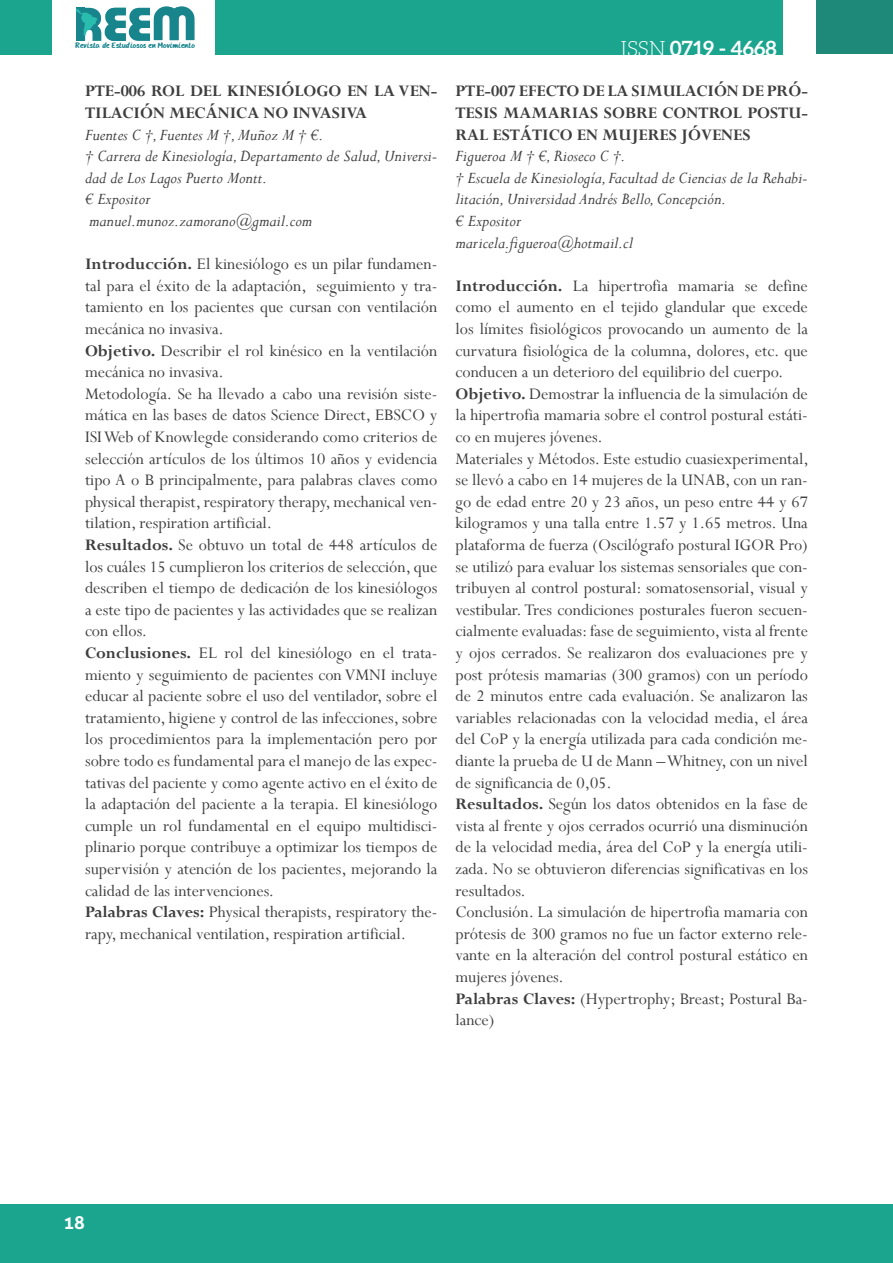
<style>
.page{position:relative;width:893px;height:1263px;background:#fff}
.page>*{position:absolute;margin:0;border:0;box-sizing:border-box;transform-origin:0 0}
.t1{font:700 21px "Aleo";color:#fff}
.t2{font:18px/21.6px "Perpetua";color:#3e3e3f;text-align:justify}
.t3{font:italic 18px/21.6px "Perpetua";color:#3e3e3f}
.t4{font:700 18px/21.6px "Perpetua";color:#3e3e3f;text-align:justify}
.t5{font:700 18px "Aller";color:#fff}
.t6{font:8.1px "HANDYHANDY";color:#18858d}
.s1{font-weight:300}
.s2{font-weight:700}
</style>
<div class="page">
<div style="left:0;top:1205px;width:893px;height:58px;background:#1ba58e"></div>
<div style="left:0;top:0;width:51px;height:54px;background:#1ba58e"></div>
<div style="left:816px;top:0;width:77px;height:54px;background:#1e8978"></div>
<div style="left:215px;top:0;width:567px;height:54px;background:#1ba58e"></div>
<svg style="left:76px;top:6px;width:119px;height:35px"></svg>
<p class="t6" style="left:75px;top:42px;width:121px">Revista de Estudiosos en Movimiento</p>
<p class="t1" style="left:621px;top:36px;width:158px"><span class="s1">ISSN</span> 0719 - 4668</p>
<p class="t4" style="left:455px;top:80px;width:354px">PTE-007 EFECTO DE LA SIMULACIÓN DE PRÓ-TESIS MAMARIAS SOBRE CONTROL POSTU-RAL ESTÁTICO EN MUJERES JÓVENES</p>
<p class="t3" style="left:455px;top:145px;width:172px">Figueroa M † €, Rioseco C †.</p>
<p class="t3" style="left:455px;top:166px;width:354px">† Escuela de Kinesiología, Facultad de Ciencias de la Rehabi&shy;litación, Universidad Andrés Bello, Concepción.</p>
<p class="t3" style="left:455px;top:209px;width:67px">€ Expositor</p>
<p class="t3" style="left:455px;top:231px;width:179px">maricela.figueroa@hotmail.cl</p>
<p class="t2" style="left:455px;top:274px;width:354px"><span class="s2">Introducción.</span> La hipertrofia mamaria se define como el aumento en el tejido glandular que excede los límites fisiológicos provocando un aumento de la curvatura fisiológica de la columna, dolores, etc. que conducen a un deterioro del equilibrio del cuerpo.</p>
<p class="t2" style="left:455px;top:382px;width:354px"><span class="s2">Objetivo.</span> Demostrar la influencia de la simulación de la hipertrofia mamaria sobre el control postural estáti&shy;co en mujeres jóvenes.</p>
<p class="t2" style="left:455px;top:447px;width:355px">Materiales y Métodos. Este estudio cuasiexperimental, se llevó a cabo en 14 mujeres de la UNAB, con un ran&shy;go de edad entre 20 y 23 años, un peso entre 44 y 67 kilogramos y una talla entre 1.57 y 1.65 metros. Una plataforma de fuerza (Oscilógrafo postural IGOR Pro) se utilizó para evaluar los sistemas sensoriales que con&shy;tribuyen al control postural: somatosensorial, visual y vestibular. Tres condiciones posturales fueron secuen&shy;cialmente evaluadas: fase de seguimiento, vista al frente y ojos cerrados. Se realizaron dos evaluaciones pre y post prótesis mamarias (300 gramos) con un período de 2 minutos entre cada evaluación. Se analizaron las variables relacionadas con la velocidad media, el área del CoP y la energía utilizada para cada condición me&shy;diante la prueba de U de Mann – Whitney, con un nivel de significancia de 0,05.</p>
<p class="t2" style="left:455px;top:793px;width:354px"><span class="s2">Resultados.</span> Según los datos obtenidos en la fase de vista al frente y ojos cerrados ocurrió una disminución de la velocidad media, área del CoP y la energía utili&shy;zada. No se obtuvieron diferencias significativas en los resultados.</p>
<p class="t2" style="left:455px;top:901px;width:354px">Conclusión. La simulación de hipertrofia mamaria con prótesis de 300 gramos no fue un factor externo rele&shy;vante en la alteración del control postural estático en mujeres jóvenes.</p>
<p class="t2" style="left:455px;top:987px;width:354px"><span class="s2">Palabras Claves:</span> (Hypertrophy; Breast; Postural Ba&shy;lance)</p>
<p class="t4" style="left:85px;top:80px;width:354px">PTE-006 ROL DEL KINESIÓLOGO EN LA VEN-<br>TILACIÓN MECÁNICA NO INVASIVA</p>
<p class="t3" style="left:85px;top:123px;width:240px">Fuentes C †, Fuentes M †, Muñoz M † €.</p>
<p class="t3" style="left:85px;top:145px;width:354px">† Carrera de Kinesiología, Departamento de Salud, Universi&shy;dad de Los Lagos Puerto Montt.</p>
<p class="t3" style="left:85px;top:188px;width:67px">€ Expositor</p>
<p class="t3" style="left:89px;top:209px;width:225px">manuel.munoz.zamorano@gmail.com</p>
<p class="t2" style="left:85px;top:253px;width:354px"><span class="s2">Introducción.</span> El kinesiólogo es un pilar fundamen&shy;tal para el éxito de la adaptación, seguimiento y tra&shy;tamiento en los pacientes que cursan con ventilación mecánica no invasiva.</p>
<p class="t2" style="left:85px;top:339px;width:354px"><span class="s2">Objetivo.</span> Describir el rol kinésico en la ventilación mecánica no invasiva.</p>
<p class="t2" style="left:85px;top:382px;width:354px">Metodología. Se ha llevado a cabo una revisión siste&shy;mática en las bases de datos Science Direct, EBSCO y ISI Web of Knowlegde considerando como criterios de selección artículos de los últimos 10 años y evidencia tipo A o B principalmente, para palabras claves como physical therapist, respiratory therapy, mechanical ven&shy;tilation, respiration artificial.</p>
<p class="t2" style="left:85px;top:534px;width:354px"><span class="s2">Resultados.</span> Se obtuvo un total de 448 artículos de los cuáles 15 cumplieron los criterios de selección, que describen el tiempo de dedicación de los kinesiólogos a este tipo de pacientes y las actividades que se realizan con ellos.</p>
<p class="t2" style="left:85px;top:642px;width:354px"><span class="s2">Conclusiones.</span> EL rol del kinesiólogo en el trata&shy;miento y seguimiento de pacientes con VMNI incluye educar al paciente sobre el uso del ventilador, sobre el tratamiento, higiene y control de las infecciones, sobre los procedimientos para la implementación pero por sobre todo es fundamental para el manejo de las expec&shy;tativas del paciente y como agente activo en el éxito de la adaptación del paciente a la terapia. El kinesiólogo cumple un rol fundamental en el equipo multidisci&shy;plinario porque contribuye a optimizar los tiempos de supervisión y atención de los pacientes, mejorando la calidad de las intervenciones.</p>
<p class="t2" style="left:85px;top:901px;width:354px"><span class="s2">Palabras Claves:</span> Physical therapists, respiratory the&shy;rapy, mechanical ventilation, respiration artificial.</p>
<p class="t5" style="left:63px;top:1212px;width:23px">18</p>
</div>
